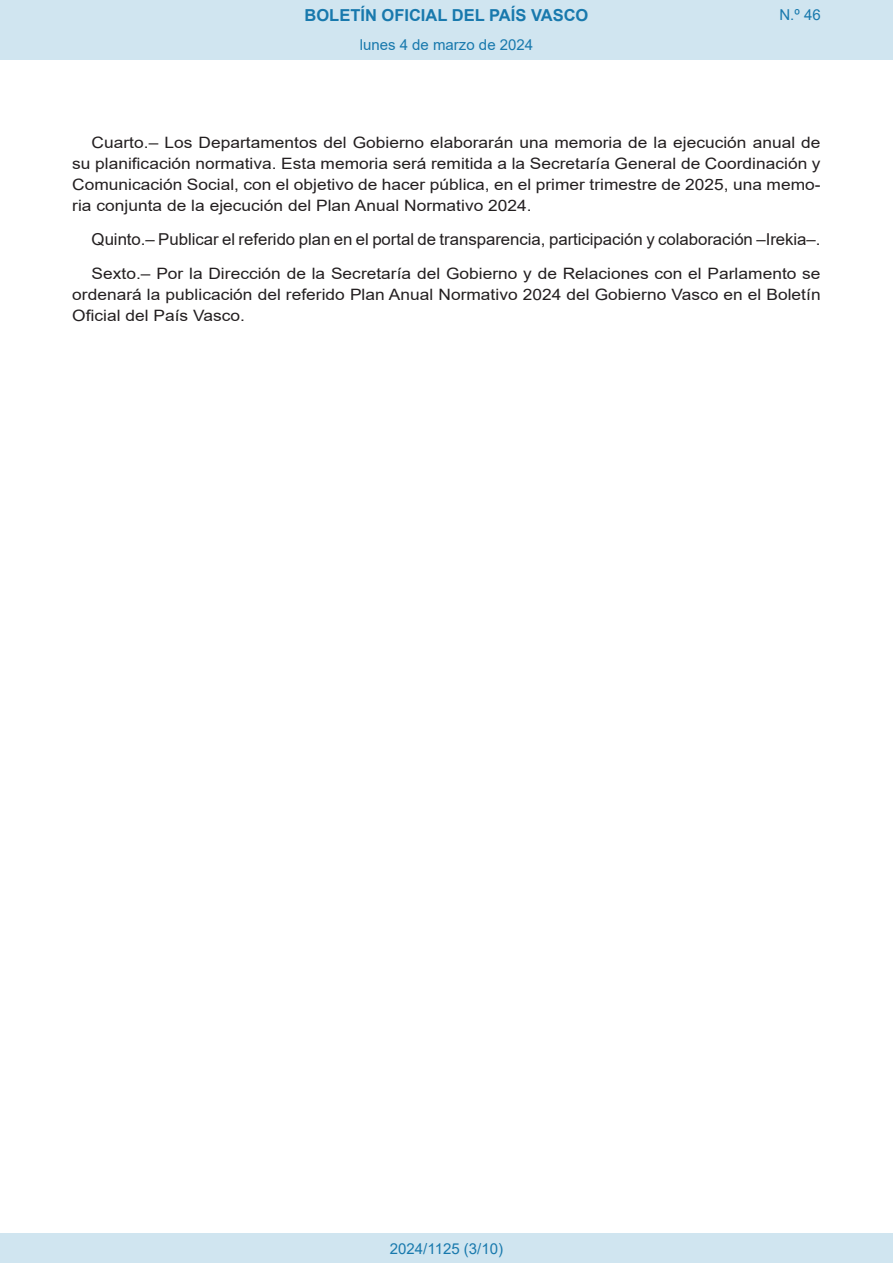
<style>
.page{position:relative;width:893px;height:1263px;background:#fff}
.page>*{position:absolute;margin:0;border:0;box-sizing:border-box;transform-origin:0 0}
.BOPVDetalle{font:16.5px "Arial";letter-spacing:-.005em;color:#231f20}
.t1{font:700 16.5px "Arial";color:#1879ad}
.BOPVDetalle-2{font:15.6px/21px "Arial";color:#231f20;text-align:justify;scale:1.11 1}
.Paginacion_Centro{font:15px "Arial";color:#1879ad}
</style>
<div class="page">
<div style="left:0;top:0;width:893px;height:60px;background:#d0e5f0"></div>
<div style="left:0;top:1233px;width:893px;height:30px;background:#d0e5f0"></div>
<p class="t1" style="left:305px;top:3px;width:285px">BOLETÍN OFICIAL DEL PAÍS VASCO</p>
<p class="Paginacion_Centro" style="left:360px;top:35px;width:175px">lunes 4 de marzo de 2024</p>
<p class="Paginacion_Centro" style="left:779px;top:5px;width:43px">N.º 46</p>
<p class="BOPVDetalle-2" style="left:72px;top:132px;width:676px;text-indent:19px">Cuarto.– Los Departamentos del Gobierno elaborarán una memoria de la ejecución anual de su planificación normativa. Esta memoria será remitida a la Secretaría General de Coordinación y Comunicación Social, con el objetivo de hacer pública, en el primer trimestre de 2025, una memo&shy;ria conjunta de la ejecución del Plan Anual Normativo 2024.</p>
<p class="BOPVDetalle" style="left:92px;top:228px;width:730px">Quinto.– Publicar el referido plan en el portal de transparencia, participación y colaboración –Irekia–.</p>
<p class="BOPVDetalle-2" style="left:72px;top:263px;width:676px;text-indent:19px">Sexto.– Por la Dirección de la Secretaría del Gobierno y de Relaciones con el Parlamento se ordenará la publicación del referido Plan Anual Normativo 2024 del Gobierno Vasco en el Boletín Oficial del País Vasco.</p>
<p class="Paginacion_Centro" style="left:390px;top:1238px;width:115px">2024/1125 (3/10)</p>
</div>
